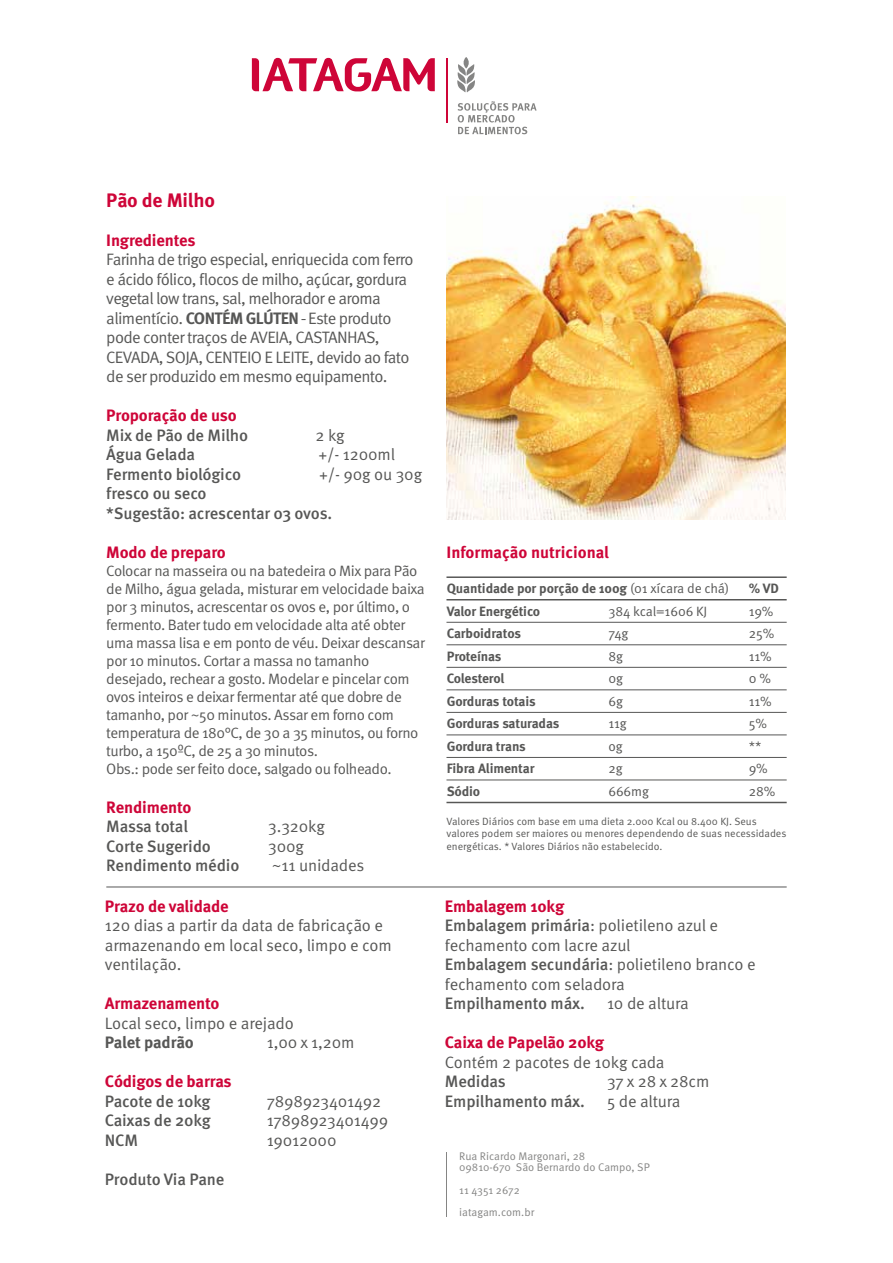
<style>
.page{position:relative;width:893px;height:1263px;background:#fff}
.page>*{position:absolute;margin:0;border:0;box-sizing:border-box;transform-origin:0 0}
.t1{font:700 19.5px "Meta Pro";letter-spacing:-.01em;color:#ce0538}
.t2{font:16.5px/19.5px "Meta Pro";letter-spacing:-.025em;color:#575756}
.t3{font:500 16.5px/19.5px "Meta Pro";letter-spacing:-.01em;color:#575756}
.t4{font:700 16.5px "Meta Pro";letter-spacing:-.01em;color:#ce0538}
.t5{font:700 16.5px "Meta Pro";letter-spacing:-.015em;color:#575756}
.t6{font:15px/18px "Meta Pro";letter-spacing:-.03em;color:#575756}
.t7{font:700 13.5px/22.5px "Meta Pro";letter-spacing:-.01em;color:#575756}
.t8{font:13.5px/22.5px "Meta Pro";letter-spacing:-.01em;color:#575756}
.t9{font:11.1px/11.1px "Meta Pro";color:#858584}
.t10{font:10.5px/12.6px "Meta Pro";color:#575756}
.s1{font-weight:700}
.s2{font-family:"Myriad Pro"}
.s3{font-weight:400}
.s4{font-weight:700;color:#ce0538}
.s5{font-weight:500}
</style>
<div class="page">
<hr style="left:446px;top:1152px;width:1px;height:64px;background:#858584">
<svg style="left:252px;top:58px;width:183px;height:33px"></svg>
<hr style="left:446px;top:58px;width:1px;height:64px;background:#ce0538">
<svg style="left:457px;top:57px;width:18px;height:35px"></svg>
<svg style="left:458px;top:101px;width:79px;height:33px"></svg>
<hr style="left:446px;top:599px;width:341px;height:1px;background:#575756">
<hr style="left:446px;top:576px;width:341px;height:2px;background:#575756">
<hr style="left:446px;top:622px;width:341px;height:1px;background:#575756">
<hr style="left:446px;top:644px;width:341px;height:1px;background:#575756">
<hr style="left:446px;top:667px;width:341px;height:1px;background:#575756">
<hr style="left:446px;top:690px;width:341px;height:1px;background:#575756">
<hr style="left:446px;top:712px;width:341px;height:1px;background:#575756">
<hr style="left:446px;top:735px;width:341px;height:1px;background:#575756">
<hr style="left:446px;top:757px;width:341px;height:1px;background:#575756">
<hr style="left:446px;top:780px;width:341px;height:1px;background:#575756">
<hr style="left:446px;top:802px;width:341px;height:1px;background:#575756">
<hr style="left:106px;top:887px;width:681px;height:1px;background:#575756">
<img style="left:446px;top:196px;width:340px;height:323px">
<p class="t1" style="left:106px;top:188px;width:110px">Pão de Milho</p>
<p class="t4" style="left:106px;top:230px;width:91px">Ingredientes</p>
<p class="t2" style="left:106px;top:250px;width:309px">Farinha de trigo especial, enriquecida com ferro e ácido fólico, flocos de milho, açúcar, gordura vegetal low trans, sal, melhorador e aroma alimentício. <span class="s1">CONTÉM GLÚTEN</span> <span class="s2">-</span> Este produto pode conter traços de AVEIA, CASTANHAS, CEVADA, SOJA, CENTEIO E LEITE, devido ao fato de ser produzido em mesmo equipamento.</p>
<p class="t4" style="left:106px;top:405px;width:132px">Proporação de uso</p>
<p class="t3" style="left:106px;top:426px;width:143px">Mix de Pão de Milho</p>
<p class="t2" style="left:315px;top:426px;width:31px">2 kg</p>
<p class="t3" style="left:106px;top:445px;width:90px">Água Gelada</p>
<p class="t2" style="left:318px;top:445px;width:78px">+/- 1200ml</p>
<p class="t3" style="left:106px;top:465px;width:136px">Fermento biológico</p>
<p class="t2" style="left:319px;top:465px;width:105px">+/- 90g ou 30g</p>
<p class="t3" style="left:106px;top:484px;width:227px">fresco ou seco<br>*Sugestão: acrescentar 03 ovos.</p>
<p class="t4" style="left:106px;top:542px;width:121px">Modo de preparo</p>
<p class="t6" style="left:106px;top:562px;width:320px">Colocar na masseira ou na batedeira o Mix para Pão de Milho, água gelada, misturar em velocidade baixa por 3 minutos, acrescentar os ovos e, por último, o fermento. Bater tudo em velocidade alta até obter uma massa lisa e em ponto de véu. Deixar descansar por 10 minutos. Cortar a massa no tamanho desejado, rechear a gosto. Modelar e pincelar com ovos inteiros e deixar fermentar até que dobre de tamanho, por ~50 minutos. Assar em forno com temperatura de 180°C, de 30 a 35 minutos, ou forno turbo, a 150ºC, de 25 a 30 minutos.<br>Obs.: pode ser feito doce, salgado ou folheado.</p>
<p class="t4" style="left:106px;top:797px;width:87px">Rendimento</p>
<p class="t3" style="left:106px;top:817px;width:83px">Massa total</p>
<p class="t2" style="left:268px;top:817px;width:58px">3.320kg</p>
<p class="t3" style="left:106px;top:837px;width:106px">Corte Sugerido</p>
<p class="t2" style="left:268px;top:837px;width:37px">300g</p>
<p class="t3" style="left:106px;top:856px;width:135px">Rendimento médio</p>
<p class="t2" style="left:272px;top:856px;width:94px">~11 unidades</p>
<p class="t4" style="left:105px;top:895px;width:125px">Prazo de validade</p>
<p class="t2" style="left:105px;top:916px;width:289px">120 dias a partir da data de fabricação e armazenando em local seco, limpo e com ventilação.</p>
<p class="t4" style="left:105px;top:993px;width:116px">Armazenamento</p>
<p class="t2" style="left:105px;top:1014px;width:191px">Local seco, limpo e arejado</p>
<p class="t5" style="left:105px;top:1032px;width:91px">Palet padrão</p>
<p class="t2" style="left:267px;top:1033px;width:89px">1,00 x 1,20m</p>
<p class="t4" style="left:105px;top:1071px;width:128px">Códigos de barras</p>
<p class="t3" style="left:105px;top:1092px;width:107px">Pacote de 10kg</p>
<p class="t2" style="left:267px;top:1092px;width:116px">7898923401492</p>
<p class="t3" style="left:105px;top:1111px;width:107px">Caixas de 20kg</p>
<p class="t2" style="left:267px;top:1111px;width:123px">17898923401499</p>
<p class="t3" style="left:105px;top:1131px;width:35px">NCM</p>
<p class="t2" style="left:267px;top:1131px;width:71px">19012000</p>
<p class="t3" style="left:105px;top:1170px;width:121px">Produto Via Pane</p>
<p class="t4" style="left:446px;top:541px;width:164px">Informação nutricional</p>
<p class="t7" style="left:447px;top:578px;width:284px">Quantidade por porção de 100g <span class="s3">(01 xícara de chá)<br></span>Valor Energético<br>Carboidratos<br>Proteínas<br>Colesterol<br>Gorduras totais<br>Gorduras saturadas<br>Gordura trans<br>Fibra Alimentar<br>Sódio</p>
<p class="t7" style="left:749px;top:578px;width:32px">% VD</p>
<p class="t8" style="left:608px;top:600px;width:101px">384 kcal=1606 KJ<br>74g<br>8g<br>0g<br>6g<br>11g<br>og<br>2g<br>666mg</p>
<p class="t10" style="left:446px;top:815px;width:341px">Valores Diários com base em uma dieta 2.000 Kcal ou 8.400 KJ. Seus valores podem ser maiores ou menores dependendo de suas necessidades energéticas. * Valores Diários não estabelecido.</p>
<p class="t8" style="left:749px;top:600px;width:28px">19%<br>25%<br>11%<br>0 %<br>11%<br>5% **<br>9%<br>28%</p>
<p class="t2" style="left:445px;top:897px;width:312px"><span class="s4">Embalagem 10kg<br></span><span class="s5">Embalagem primária</span>: polietileno azul e fechamento com lacre azul<br><span class="s5">Embalagem secundária</span>: polietileno branco e fechamento com seladora</p>
<p class="t3" style="left:445px;top:994px;width:141px">Empilhamento máx.</p>
<p class="t2" style="left:607px;top:994px;width:83px">10 de altura</p>
<p class="t4" style="left:445px;top:1032px;width:161px">Caixa de Papelão 20kg</p>
<p class="t2" style="left:445px;top:1053px;width:221px">Contém 2 pacotes de 10kg cada</p>
<p class="t3" style="left:445px;top:1072px;width:62px">Medidas</p>
<p class="t2" style="left:607px;top:1072px;width:104px">37 x 28 x 28cm</p>
<p class="t3" style="left:445px;top:1092px;width:141px">Empilhamento máx.</p>
<p class="t2" style="left:607px;top:1092px;width:75px">5 de altura</p>
<p class="t9" style="left:459px;top:1151px;width:192px">Rua Ricardo Margonari, 28<br>09810-670 São Bernardo do Campo, SP</p>
<p class="t9" style="left:459px;top:1179px;width:77px;line-height:22.2px">11 4351 2672 iatagam.com.br</p>
</div>
